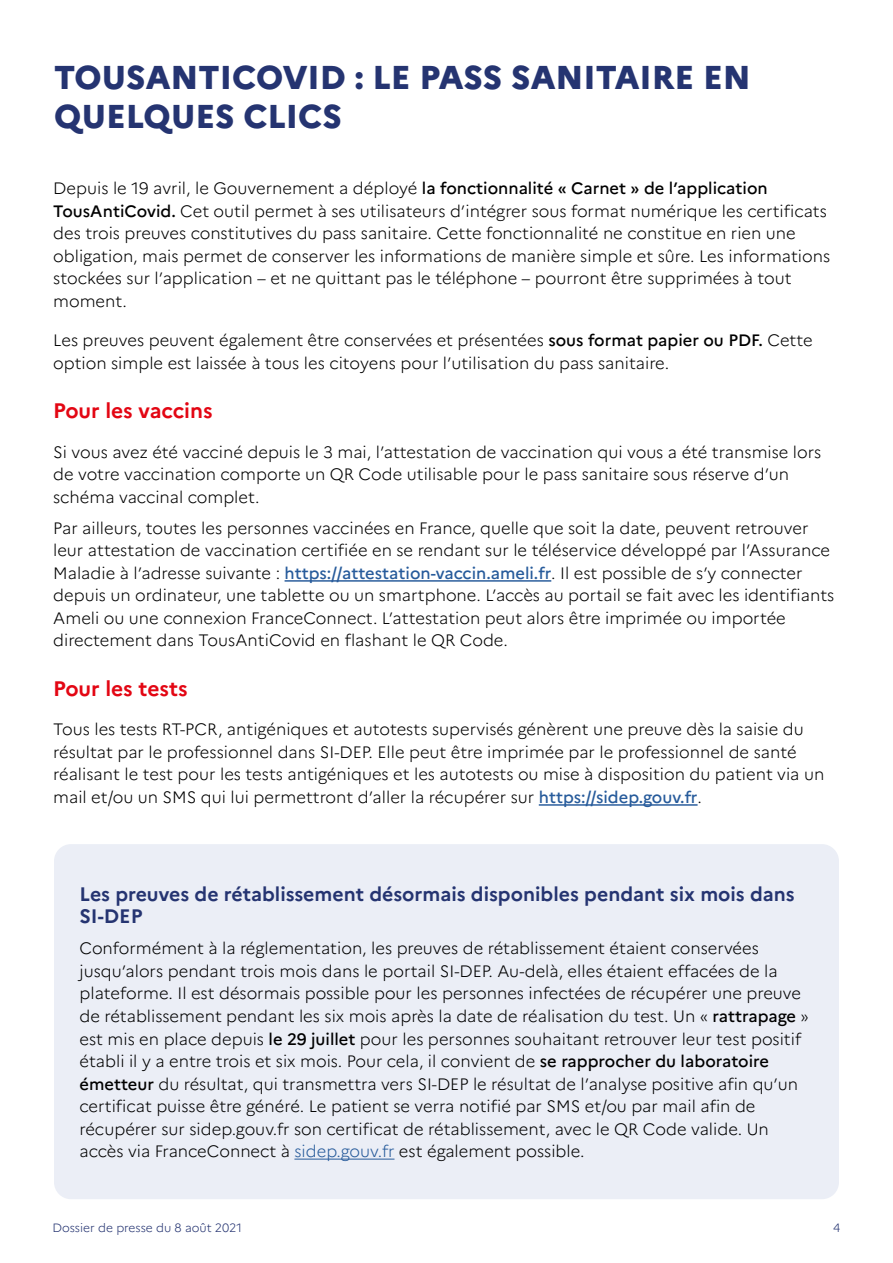
<style>
.page{position:relative;width:893px;height:1263px;background:#fff}
.page>*{position:absolute;margin:0;border:0;box-sizing:border-box;transform-origin:0 0}
.t1{font:800 33px/39px "Marianne";color:#253471}
.t2{font:700 21px "Marianne";color:#e30613}
.t3{font:700 19.5px/22.5px "Marianne";color:#253471}
.t4{font:300 16.5px/22.5px "Marianne";color:#000}
.t5{font:300 12px "Marianne";color:#253471}
.s1{font-weight:500}
.s2{font-weight:500;color:#275b9b}
.s3{color:#275b9b}
</style>
<div class="page">
<hr style="left:285px;top:580px;width:266px;height:2px;background:#275b9b">
<hr style="left:539px;top:804px;width:159px;height:2px;background:#275b9b">
<div style="left:54px;top:844px;width:785px;height:355px;background:#ebeef6;border-radius:17px"></div>
<hr style="left:294px;top:1159px;width:100px;height:1px;background:#275b9b">
<h1 class="t1" style="left:54px;top:57px;width:698px">TOUSANTICOVID : LE PASS SANITAIRE EN<br>QUELQUES CLICS</h1>
<p class="t4" style="left:53px;top:177px;width:778px">Depuis le 19 avril, le Gouvernement a déployé <span class="s1">la fonctionnalité « Carnet » de l’application TousAntiCovid.</span> Cet outil permet à ses utilisateurs d’intégrer sous format numérique les certificats des trois preuves constitutives du pass sanitaire. Cette fonctionnalité ne constitue en rien une obligation, mais permet de conserver les informations de manière simple et sûre. Les informations stockées sur l’application – et ne quittant pas le téléphone – pourront être supprimées à tout moment.</p>
<p class="t4" style="left:53px;top:329px;width:761px">Les preuves peuvent également être conservées et présentées <span class="s1">sous format papier ou PDF.</span> Cette option simple est laissée à tous les citoyens pour l’utilisation du pass sanitaire.</p>
<p class="t2" style="left:53px;top:398px;width:161px">Pour les vaccins</p>
<p class="t4" style="left:53px;top:441px;width:770px">Si vous avez été vacciné depuis le 3 mai, l’attestation de vaccination qui vous a été transmise lors de votre vaccination comporte un QR Code utilisable pour le pass sanitaire sous réserve d’un schéma vaccinal complet.</p>
<p class="t4" style="left:53px;top:517px;width:783px">Par ailleurs, toutes les personnes vaccinées en France, quelle que soit la date, peuvent retrouver leur attestation de vaccination certifiée en se rendant sur le téléservice développé par l’Assurance Maladie à l’adresse suivante : <span class="s2">https://attestation-vaccin.ameli.fr</span>. Il est possible de s’y connecter depuis un ordinateur, une tablette ou un smartphone. L’accès au portail se fait avec les identifiants Ameli ou une connexion FranceConnect. L’attestation peut alors être imprimée ou importée directement dans TousAntiCovid en flashant le QR Code.</p>
<p class="t2" style="left:53px;top:675px;width:136px">Pour les tests</p>
<p class="t4" style="left:53px;top:718px;width:773px">Tous les tests RT-PCR, antigéniques et autotests supervisés génèrent une preuve dès la saisie du résultat par le professionnel dans SI-DEP. Elle peut être imprimée par le professionnel de santé réalisant le test pour les tests antigéniques et les autotests ou mise à disposition du patient via un mail et/ou un SMS qui lui permettront d’aller la récupérer sur <span class="s2">https://sidep.gouv.fr</span>.</p>
<p class="t3" style="left:80px;top:883px;width:717px">Les preuves de rétablissement désormais disponibles pendant six mois dans<br>SI-DEP</p>
<p class="t4" style="left:80px;top:937px;width:731px">Conformément à la réglementation, les preuves de rétablissement étaient conservées jusqu’alors pendant trois mois dans le portail SI-DEP. Au-delà, elles étaient effacées de la plateforme. Il est désormais possible pour les personnes infectées de récupérer une preuve de rétablissement pendant les six mois après la date de réalisation du test. Un « <span class="s1">rattrapage</span> » est mis en place depuis <span class="s1">le 29 juillet</span> pour les personnes souhaitant retrouver leur test positif établi il y a entre trois et six mois. Pour cela, il convient de <span class="s1">se rapprocher du laboratoire émetteur</span> du résultat, qui transmettra vers SI-DEP le résultat de l’analyse positive afin qu’un certificat puisse être généré. Le patient se verra notifié par SMS et/ou par mail afin de récupérer sur sidep.gouv.fr son certificat de rétablissement, avec le QR Code valide. Un accès via FranceConnect à <span class="s3">sidep.gouv.fr</span> est également possible.</p>
<p class="t5" style="left:52px;top:1220px;width:191px">Dossier de presse du 8 août 2021</p>
<p class="t5" style="left:833px;top:1220px;width:9px">4</p>
</div>
